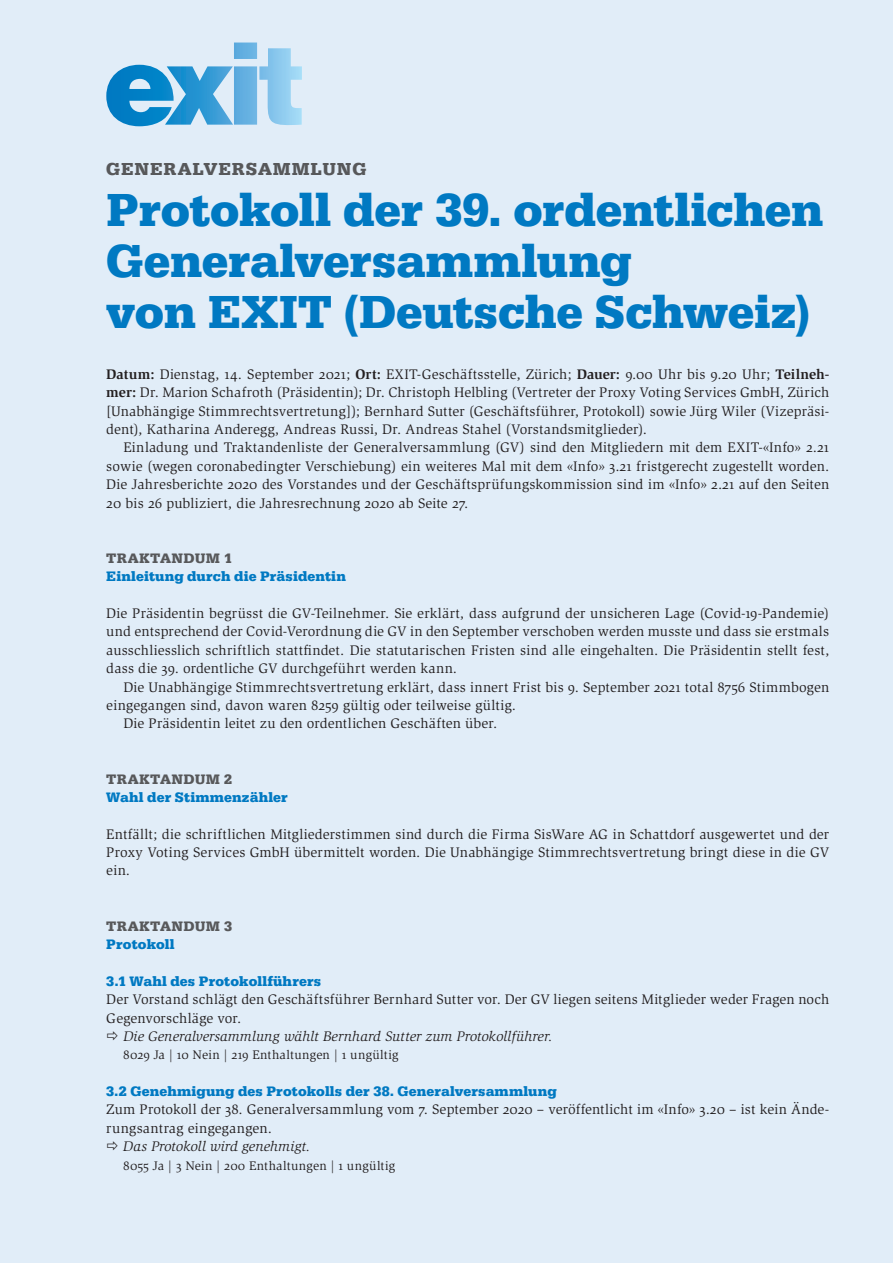
<style>
.page{position:relative;width:893px;height:1263px;background:#e1edf8}
.page>*{position:absolute;margin:0;border:0;box-sizing:border-box;transform-origin:0 0}
.t1{font:700 48px/51px "Serifa";letter-spacing:-.005em;color:#0079c2}
.t2{font:700 18px "Serifa";letter-spacing:.05em;color:#57585a}
.t3{font:14.25px/18.5px "Slimbach Std";letter-spacing:.01em;color:#231f20;text-align:justify}
.t4{font:700 14.25px "Serifa";letter-spacing:.01em;color:#0079c2}
.t5{font:italic 14.25px "Slimbach Std";letter-spacing:.005em;color:#231f20}
.t6{font:700 14.25px "Serifa";letter-spacing:.025em;color:#57585a}
.t7{font:12.75px "Slimbach Std";letter-spacing:.02em;color:#231f20}
.s1{font-weight:700}
</style>
<div class="page">
<svg style="left:106px;top:43px;width:196px;height:83px"></svg>
<p class="t2" style="left:106px;top:159px;width:261px">GENERALVERSAMMLUNG</p>
<h1 class="t1" style="left:106px;top:185px;width:719px">Protokoll der 39. ordentlichen<br>Generalversammlung<br>von EXIT (Deutsche Schweiz)</h1>
<p class="t3" style="left:106px;top:365px;width:724px"><span class="s1">Datum:</span> Dienstag, 14. September 2021; <span class="s1">Ort:</span> EXIT-Geschäftsstelle, Zürich; <span class="s1">Dauer:</span> 9.00 Uhr bis 9.20 Uhr; <span class="s1">Teilneh&shy;mer:</span> Dr. Marion Schafroth (Präsidentin); Dr. Christoph Helbling (Vertreter der Proxy Voting Services GmbH, Zürich [Unabhängige Stimmrechtsvertretung]); Bernhard Sutter (Geschäftsführer, Protokoll) sowie Jürg Wiler (Vizepräsi&shy;dent), Katharina Anderegg, Andreas Russi, Dr. Andreas Stahel (Vorstandsmitglieder).</p>
<p class="t3" style="left:106px;top:438px;width:724px;text-indent:17px">Einladung und Traktandenliste der Generalversammlung (GV) sind den Mitgliedern mit dem EXIT-«Info» 2.21 sowie (wegen coronabedingter Verschiebung) ein weiteres Mal mit dem «Info» 3.21 fristgerecht zugestellt worden.<br>Die Jahresberichte 2020 des Vorstandes und der Geschäftsprüfungskommission sind im «Info» 2.21 auf den Seiten 20 bis 26 publiziert, die Jahresrechnung 2020 ab Seite 27.</p>
<p class="t6" style="left:106px;top:549px;width:127px">TRAKTANDUM 1</p>
<p class="t4" style="left:106px;top:568px;width:241px">Einleitung durch die Präsidentin</p>
<p class="t3" style="left:106px;top:604px;width:724px">Die Präsidentin begrüsst die GV-Teilnehmer. Sie erklärt, dass aufgrund der unsicheren Lage (Covid-19-Pandemie) und entsprechend der Covid-Verordnung die GV in den September verschoben werden musste und dass sie erstmals ausschliesslich schriftlich stattfindet. Die statutarischen Fristen sind alle eingehalten. Die Präsidentin stellt fest, dass die 39. ordentliche GV durchgeführt werden kann.</p>
<p class="t3" style="left:123px;top:678px;width:707px">Die Unabhängige Stimmrechtsvertretung erklärt, dass innert Frist bis 9. September 2021 total 8756 Stimmbogen</p>
<p class="t3" style="left:106px;top:696px;width:411px">eingegangen sind, davon waren 8259 gültig oder teilweise gültig.</p>
<p class="t3" style="left:123px;top:714px;width:376px">Die Präsidentin leitet zu den ordentlichen Geschäften über.</p>
<p class="t6" style="left:106px;top:770px;width:127px">TRAKTANDUM 2</p>
<p class="t4" style="left:106px;top:789px;width:183px">Wahl der Stimmenzähler</p>
<p class="t3" style="left:106px;top:825px;width:724px">Entfällt; die schriftlichen Mitgliederstimmen sind durch die Firma SisWare AG in Schattdorf ausgewertet und der Proxy Voting Services GmbH übermittelt worden. Die Unabhängige Stimmrechtsvertretung bringt diese in die GV ein.</p>
<p class="t6" style="left:106px;top:917px;width:127px">TRAKTANDUM 3</p>
<p class="t4" style="left:106px;top:936px;width:70px">Protokoll</p>
<p class="t4" style="left:106px;top:973px;width:216px">3.1 Wahl des Protokollführers</p>
<p class="t3" style="left:106px;top:990px;width:724px">Der Vorstand schlägt den Geschäftsführer Bernhard Sutter vor. Der GV liegen seitens Mitglieder weder Fragen noch<br>Gegenvorschläge vor.</p>
<p class="t5" style="left:123px;top:1028px;width:431px">Die Generalversammlung wählt Bernhard Sutter zum Protokollführer.</p>
<p class="t7" style="left:123px;top:1048px;width:277px">8029 Ja | 10 Nein | 219 Enthaltungen | 1 ungültig</p>
<p class="t4" style="left:106px;top:1083px;width:452px">3.2 Genehmigung des Protokolls der 38. Generalversammlung</p>
<p class="t3" style="left:106px;top:1100px;width:724px">Zum Protokoll der 38. Generalversammlung vom 7. September 2020 – veröffentlicht im «Info» 3.20 – ist kein Ände&shy;rungsantrag eingegangen.</p>
<p class="t5" style="left:123px;top:1138px;width:189px">Das Protokoll wird genehmigt.</p>
<p class="t7" style="left:123px;top:1158px;width:273px">8055 Ja | 3 Nein | 200 Enthaltungen | 1 ungültig</p>
</div>
